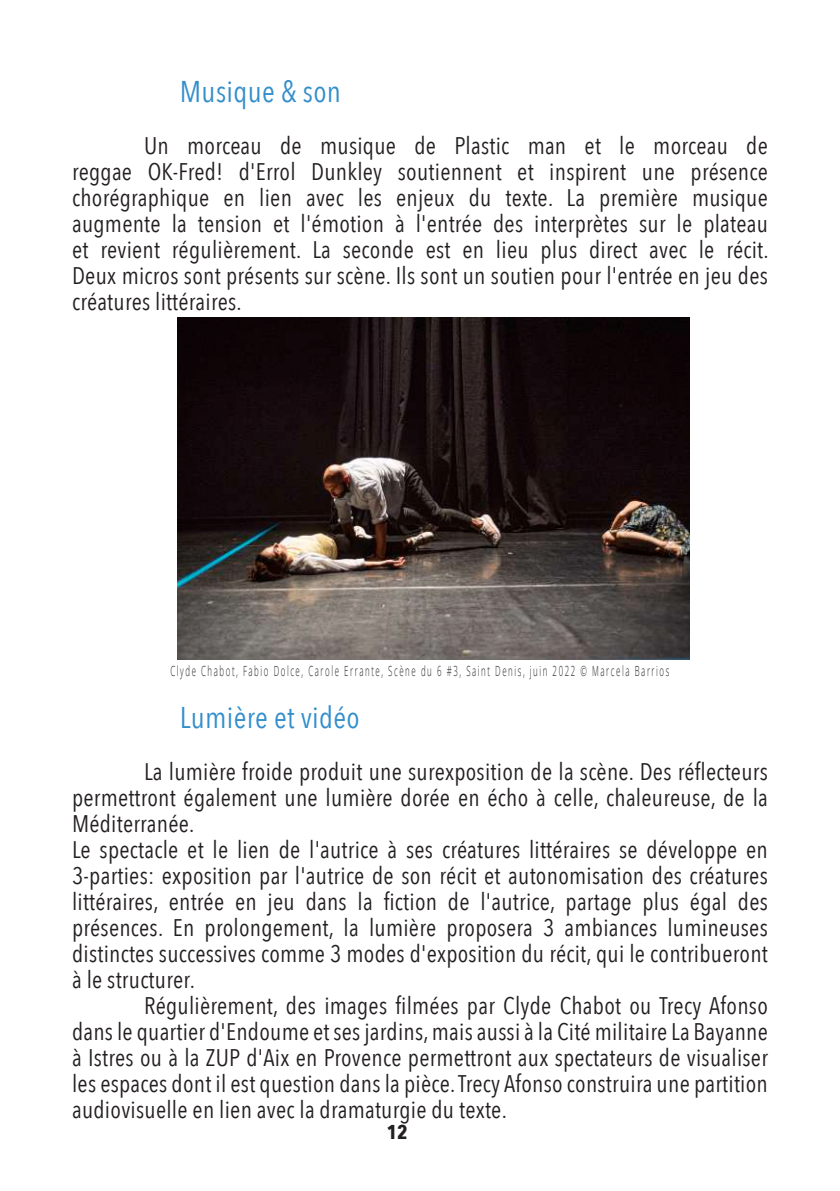
<style>
.page{position:relative;width:840px;height:1191px;background:#fff}
.page>*{position:absolute;margin:0;border:0;box-sizing:border-box;transform-origin:0 0}
.t1{font:30px "Avenir Next Condensed";letter-spacing:.01em;color:#338ecb}
.t2{font:24px/26px "Avenir Next Condensed";letter-spacing:.01em;color:#231f20;text-align:justify}
.t3{font:700 20px "Avenir Next Condensed";color:#231f20}
.t4{font:300 14px "Open Sans";letter-spacing:.2em;color:#231f20;scale:.56 1}
</style>
<div class="page">
<img style="left:177px;top:317px;width:512px;height:342px">
<p class="t1" style="left:180px;top:66px;width:162px">Musique &amp; son</p>
<p class="t2" style="left:72px;top:131px;width:697px;text-indent:72px">Un morceau de musique de Plastic man et le morceau de reggae OK‑Fred! d'Errol Dunkley soutiennent et inspirent une présence chorégraphique en lien avec les enjeux du texte. La première musique augmente la tension et l'émotion à l'entrée des interprètes sur le plateau et revient régulièrement. La seconde est en lieu plus direct avec le récit.<br>Deux micros sont présents sur scène. Ils sont un soutien pour l'entrée en jeu des créatures littéraires.</p>
<p class="t4" style="left:170px;top:661px;width:892px">Clyde Chabot, Fabio Dolce, Carole Errante, Scène du 6 #3, Saint Denis, juin 2022 © Marcela Barrios</p>
<p class="t1" style="left:180px;top:692px;width:181px">Lumière et vidéo</p>
<p class="t2" style="left:72px;top:757px;width:697px;text-align:left;text-indent:72px">La lumière froide produit une surexposition de la scène. Des réflecteurs permettront également une lumière dorée en écho à celle, chaleureuse, de la Méditerranée.<br>Le spectacle et le lien de l'autrice à ses créatures littéraires se développe en 3‑parties: exposition par l'autrice de son récit et autonomisation des créatures littéraires, entrée en jeu dans la fiction de l'autrice, partage plus égal des présences. En prolongement, la lumière proposera 3 ambiances lumineuses distinctes successives comme 3 modes d'exposition du récit, qui le contribueront à le structurer.</p>
<p class="t2" style="left:72px;top:991px;width:697px;text-indent:72px">Régulièrement, des images filmées par Clyde Chabot ou Trecy Afonso dans le quartier d'Endoume et ses jardins, mais aussi à la Cité militaire La Bayanne à Istres ou à la ZUP d'Aix en Provence permettront aux spectateurs de visualiser les espaces dont il est question dans la pièce. Trecy Afonso construira une partition audiovisuelle en lien avec la dramaturgie du texte.</p>
<p class="t3" style="left:386px;top:1119px;width:22px">12</p>
</div>
